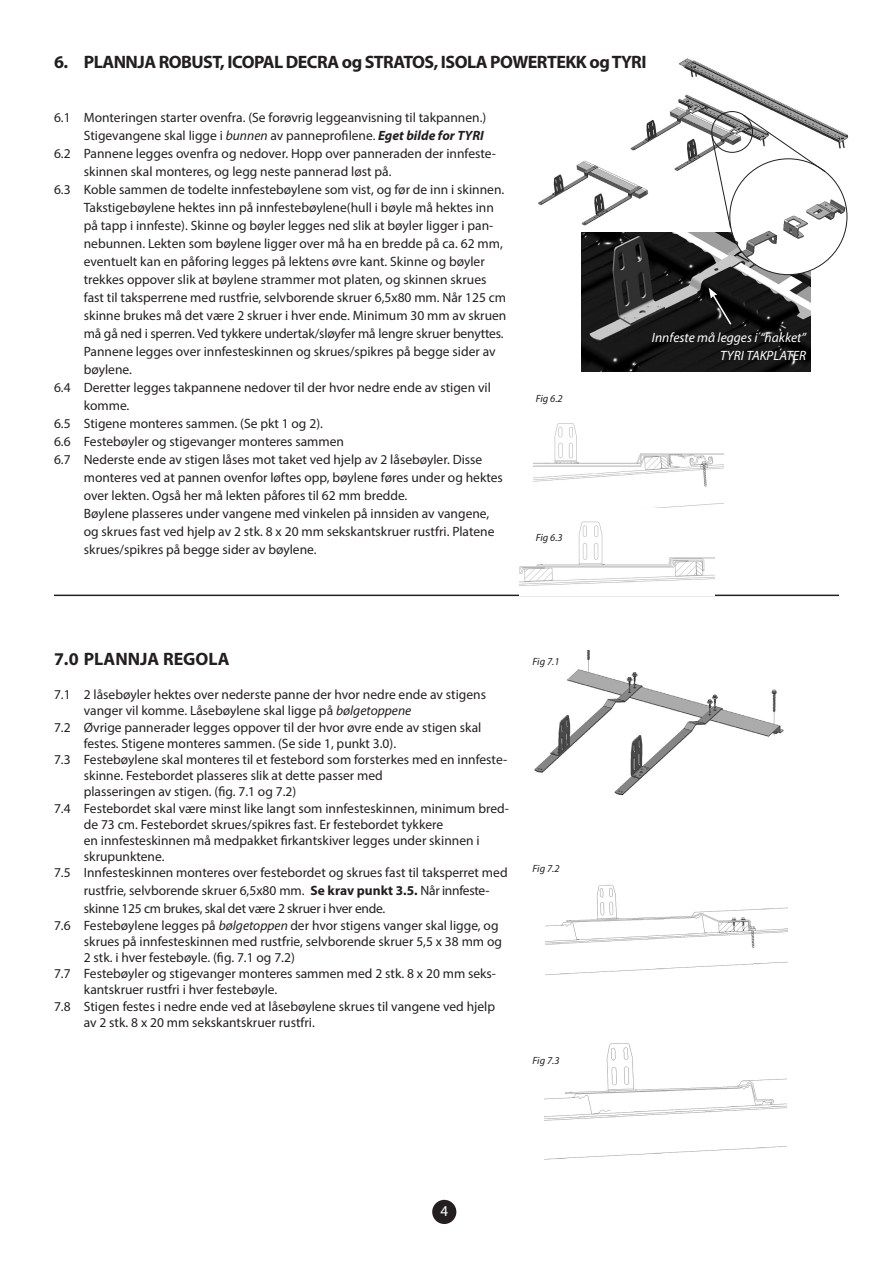
<style>
.page{position:relative;width:893px;height:1263px;background:#fff}
.page>*{position:absolute;margin:0;border:0;box-sizing:border-box;transform-origin:0 0}
.t1{font:700 18px "Myriad Pro";letter-spacing:-.03em;color:#231f20}
.t2{font:700 18px "Myriad Pro";color:#231f20}
.t3{font:15px "Myriad Pro";color:#fff}
.t4{font:13.5px "Myriad Pro";color:#231f20}
.t5{font:13.5px/18px "Myriad Pro";letter-spacing:-.02em;color:#231f20}
.t6{font:italic 13.5px "Myriad Pro";color:#fff}
.t7{font:italic 10.5px "Myriad Pro";letter-spacing:-.01em;color:#231f20}
.s1{font-style:italic}
.s2{font-weight:700;font-style:italic}
.s3{font-weight:700}
</style>
<div class="page">
<div style="left:432px;top:1200px;width:24px;height:24px;background:#231f20;border-radius:50%"></div>
<img style="left:581px;top:232px;width:230px;height:139px">
<svg style="left:709px;top:288px;width:24px;height:38px"></svg>
<hr style="left:54px;top:595px;width:785px;height:1px;background:#231f20">
<img style="left:534px;top:651px;width:250px;height:145px">
<img style="left:546px;top:884px;width:242px;height:91px">
<img style="left:544px;top:1043px;width:243px;height:117px">
<img style="left:533px;top:423px;width:190px;height:85px">
<img style="left:519px;top:521px;width:195px;height:65px">
<img style="left:538px;top:58px;width:311px;height:168px">
<img style="left:730px;top:159px;width:117px;height:116px">
<div style="left:711px;top:111px;width:42px;height:42px;border:1px solid #231f20;border-radius:50%"></div>
<svg style="left:711px;top:135px;width:20px;height:94px"></svg>
<svg style="left:743px;top:114px;width:83px;height:59px"></svg>
<h1 class="t1" style="left:54px;top:50px;width:594px">6. PLANNJA ROBUST, ICOPAL DECRA og STRATOS, ISOLA POWERTEKK og TYRI</h1>
<p class="t4" style="left:54px;top:109px;width:434px">6.1 Monteringen starter ovenfra. (Se forøvrig leggeanvisning til takpannen.)</p>
<p class="t4" style="left:84px;top:127px;width:402px">Stigevangene skal ligge i <span class="s1">bunnen</span> av panneprofilene. <span class="s2">Eget bilde for TYRI</span></p>
<p class="t4" style="left:54px;top:145px;width:444px">6.2 Pannene legges ovenfra og nedover. Hopp over panneraden der innfeste-</p>
<p class="t4" style="left:84px;top:163px;width:309px">skinnen skal monteres, og legg neste pannerad løst på.</p>
<p class="t4" style="left:54px;top:181px;width:452px">6.3 Koble sammen de todelte innfestebøylene som vist, og før de inn i skinnen.</p>
<p class="t4" style="left:84px;top:199px;width:412px">Takstigebøylene hektes inn på innfestebøylene(hull i bøyle må hektes inn</p>
<p class="t4" style="left:84px;top:217px;width:411px">på tapp i innfeste). Skinne og bøyler legges ned slik at bøyler ligger i pan-</p>
<p class="t4" style="left:84px;top:235px;width:421px">nebunnen. Lekten som bøylene ligger over må ha en bredde på ca. 62 mm,</p>
<p class="t4" style="left:84px;top:253px;width:402px">eventuelt kan en påforing legges på lektens øvre kant. Skinne og bøyler</p>
<p class="t4" style="left:84px;top:271px;width:404px">trekkes oppover slik at bøylene strammer mot platen, og skinnen skrues</p>
<p class="t4" style="left:84px;top:289px;width:424px">fast til taksperrene med rustfrie, selvborende skruer 6,5x80 mm. Når 125 cm</p>
<p class="t4" style="left:84px;top:307px;width:424px">skinne brukes må det være 2 skruer i hver ende. Minimum 30 mm av skruen</p>
<p class="t4" style="left:84px;top:325px;width:421px">må gå ned i sperren. Ved tykkere undertak/sløyfer må lengre skruer benyttes.</p>
<p class="t4" style="left:84px;top:343px;width:413px">Pannene legges over innfesteskinnen og skrues/spikres på begge sider av</p>
<p class="t4" style="left:84px;top:361px;width:50px">bøylene.</p>
<p class="t4" style="left:54px;top:379px;width:438px">6.4 Deretter legges takpannene nedover til der hvor nedre ende av stigen vil</p>
<p class="t4" style="left:84px;top:397px;width:47px">komme.</p>
<p class="t4" style="left:54px;top:415px;width:270px">6.5 Stigene monteres sammen. (Se pkt 1 og 2).</p>
<p class="t4" style="left:54px;top:433px;width:292px">6.6 Festebøyler og stigevanger monteres sammen</p>
<p class="t4" style="left:54px;top:451px;width:430px">6.7 Nederste ende av stigen låses mot taket ved hjelp av 2 låsebøyler. Disse</p>
<p class="t4" style="left:84px;top:469px;width:421px">monteres ved at pannen ovenfor løftes opp, bøylene føres under og hektes</p>
<p class="t4" style="left:84px;top:487px;width:325px">over lekten. Også her må lekten påfores til 62 mm bredde.</p>
<p class="t4" style="left:84px;top:505px;width:407px">Bøylene plasseres under vangene med vinkelen på innsiden av vangene,</p>
<p class="t4" style="left:84px;top:523px;width:412px">og skrues fast ved hjelp av 2 stk. 8 x 20 mm sekskantskruer rustfri. Platene</p>
<p class="t4" style="left:84px;top:541px;width:234px">skrues/spikres på begge sider av bøylene.</p>
<p class="t7" style="left:536px;top:392px;width:29px">Fig 6.2</p>
<p class="t7" style="left:536px;top:531px;width:29px">Fig 6.3</p>
<h1 class="t2" style="left:54px;top:647px;width:177px">7.0 PLANNJA REGOLA</h1>
<p class="t4" style="left:54px;top:686px;width:433px">7.1 2 låsebøyler hektes over nederste panne der hvor nedre ende av stigens</p>
<p class="t4" style="left:84px;top:702px;width:329px">vanger vil komme. Låsebøylene skal ligge på <span class="s1">bølgetoppene</span></p>
<p class="t4" style="left:54px;top:719px;width:429px">7.2 Øvrige pannerader legges oppover til der hvor øvre ende av stigen skal</p>
<p class="t4" style="left:84px;top:735px;width:314px">festes. Stigene monteres sammen. (Se side 1, punkt 3.0).</p>
<p class="t4" style="left:54px;top:751px;width:455px">7.3 Festebøylene skal monteres til et festebord som forsterkes med en innfeste-</p>
<p class="t4" style="left:84px;top:767px;width:300px">skinne. Festebordet plasseres slik at dette passer med</p>
<p class="t4" style="left:84px;top:783px;width:214px">plasseringen av stigen. (fig. 7.1 og 7.2)</p>
<p class="t4" style="left:54px;top:800px;width:456px">7.4 Festebordet skal være minst like langt som innfesteskinnen, minimum bred-</p>
<p class="t4" style="left:84px;top:816px;width:361px">de 73 cm. Festebordet skrues/spikres fast. Er festebordet tykkere</p>
<p class="t4" style="left:84px;top:832px;width:397px">en innfesteskinnen må medpakket firkantskiver legges under skinnen i</p>
<p class="t4" style="left:84px;top:848px;width:82px">skrupunktene.</p>
<p class="t4" style="left:54px;top:864px;width:455px">7.5 Innfesteskinnen monteres over festebordet og skrues fast til taksperret med</p>
<p class="t5" style="left:84px;top:881px;width:407px">rustfrie, selvborende skruer 6,5x80 mm. <span class="s3">Se krav punkt 3.5.</span> Når innfeste&shy;skinne 125 cm brukes, skal det være 2 skruer i hver ende.</p>
<p class="t4" style="left:54px;top:917px;width:446px">7.6 Festebøylene legges på <span class="s1">bølgetoppen</span> der hvor stigens vanger skal ligge, og</p>
<p class="t4" style="left:84px;top:933px;width:420px">skrues på innfesteskinnen med rustfrie, selvborende skruer 5,5 x 38 mm og</p>
<p class="t4" style="left:84px;top:949px;width:213px">2 stk. i hver festebøyle. (fig. 7.1 og 7.2)</p>
<p class="t4" style="left:54px;top:965px;width:444px">7.7 Festebøyler og stigevanger monteres sammen med 2 stk. 8 x 20 mm seks-</p>
<p class="t4" style="left:84px;top:981px;width:195px">kantskruer rustfri i hver festebøyle.</p>
<p class="t4" style="left:54px;top:998px;width:443px">7.8 Stigen festes i nedre ende ved at låsebøylene skrues til vangene ved hjelp</p>
<p class="t4" style="left:84px;top:1014px;width:233px">av 2 stk. 8 x 20 mm sekskantskruer rustfri.</p>
<p class="t7" style="left:533px;top:655px;width:29px">Fig 7.1</p>
<p class="t7" style="left:533px;top:861px;width:29px">Fig 7.2</p>
<p class="t7" style="left:533px;top:1054px;width:29px">Fig 7.3</p>
<p class="t3" style="left:440px;top:1201px;width:9px">4</p>
<p class="t6" style="left:652px;top:329px;width:156px">Innfeste må legges i “hakket”</p>
<p class="t6" style="left:720px;top:347px;width:88px">TYRI TAKPLATER</p>
</div>
